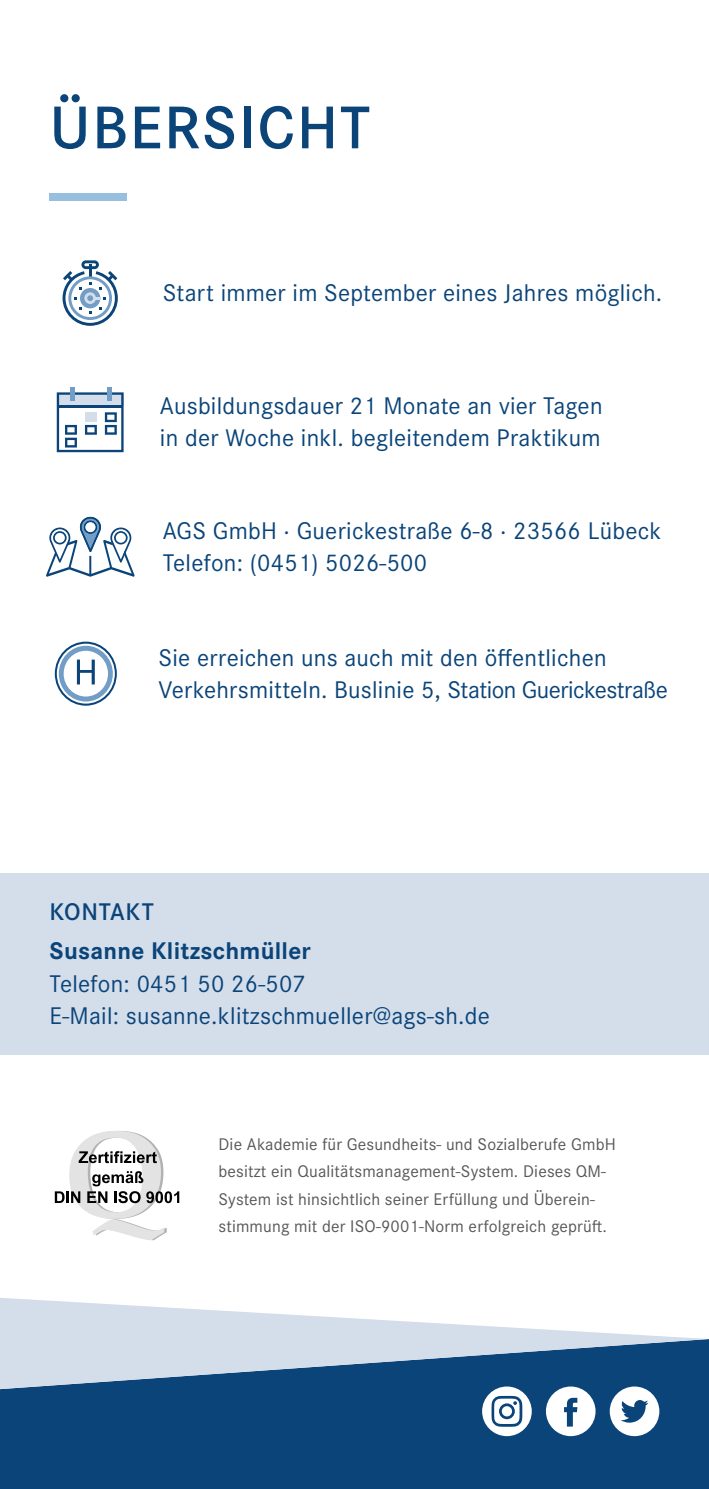
<style>
.page{position:relative;width:709px;height:1489px;background:#fff}
.page>*{position:absolute;margin:0;border:0;box-sizing:border-box;transform-origin:0 0}
.t1{font:600 62.5px "Corporate S Pro";letter-spacing:.03em;color:#0a4479}
.t2{font:25px/32.5px "Corporate S Pro";letter-spacing:.01em;color:#0a4479}
.t3{font:700 25px "Corporate S Pro";letter-spacing:.01em;color:#0a4479}
.t4{font:600 25px "Corporate S Pro";letter-spacing:.03em;color:#0a4479}
.t5{font:17.5px/27.5px "Corporate S Pro";letter-spacing:.01em;color:#575756}
</style>
<div class="page">
<div style="left:0;top:872px;width:709px;height:182px;background:#d4ddea"></div>
<div style="left:0;top:1388px;width:709px;height:100px;background:#0a4479"></div>
<svg style="left:0;top:1298px;width:709px;height:90px;fill:#d4ddea"></svg>
<div style="left:50px;top:193px;width:77px;height:8px;background:#97c0e0"></div>
<svg style="left:55px;top:1131px;width:124px;height:109px"></svg>
<svg style="left:546px;top:1386px;width:49px;height:49px"></svg>
<svg style="left:609px;top:1386px;width:50px;height:49px"></svg>
<svg style="left:482px;top:1386px;width:50px;height:49px"></svg>
<svg style="left:63px;top:260px;width:55px;height:66px"></svg>
<svg style="left:46px;top:517px;width:89px;height:59px"></svg>
<svg style="left:55px;top:641px;width:62px;height:64px"></svg>
<hr style="left:70px;top:387px;width:4px;height:14px;background:#719dc6">
<div style="left:107px;top:387px;width:5px;height:14px;background:#719dc6"></div>
<svg style="left:57px;top:392px;width:67px;height:60px"></svg>
<h1 class="t1" style="left:50px;top:81px;width:322px">ÜBERSICHT</h1>
<p class="t2" style="left:163px;top:275px;width:501px">Start immer im September eines Jahres möglich.</p>
<p class="t2" style="left:160px;top:387px;width:444px">Ausbildungsdauer 21 Monate an vier Tagen in der Woche inkl. begleitendem Praktikum</p>
<p class="t2" style="left:163px;top:512px;width:500px">AGS GmbH · Guerickestraße 6-8 · 23566 Lübeck<br>Telefon: (0451) 5026-500</p>
<p class="t2" style="left:158px;top:639px;width:511px">Sie erreichen uns auch mit den öffentlichen<br>Verkehrsmitteln. Buslinie 5, Station Guerickestraße</p>
<p class="t4" style="left:50px;top:892px;width:106px">KONTAKT</p>
<p class="t3" style="left:50px;top:931px;width:263px">Susanne Klitzschmüller</p>
<p class="t2" style="left:50px;top:965px;width:442px">Telefon: 0451 50 26-507<br>E-Mail: susanne.klitzschmueller@ags-sh.de</p>
<p class="t5" style="left:218px;top:1128px;width:399px">Die Akademie für Gesundheits- und Sozialberufe GmbH besitzt ein Qualitätsmanagement-System. Dieses QM-System ist hinsichtlich seiner Erfüllung und Überein&shy;stimmung mit der ISO-9001-Norm erfolgreich geprüft.</p>
</div>
